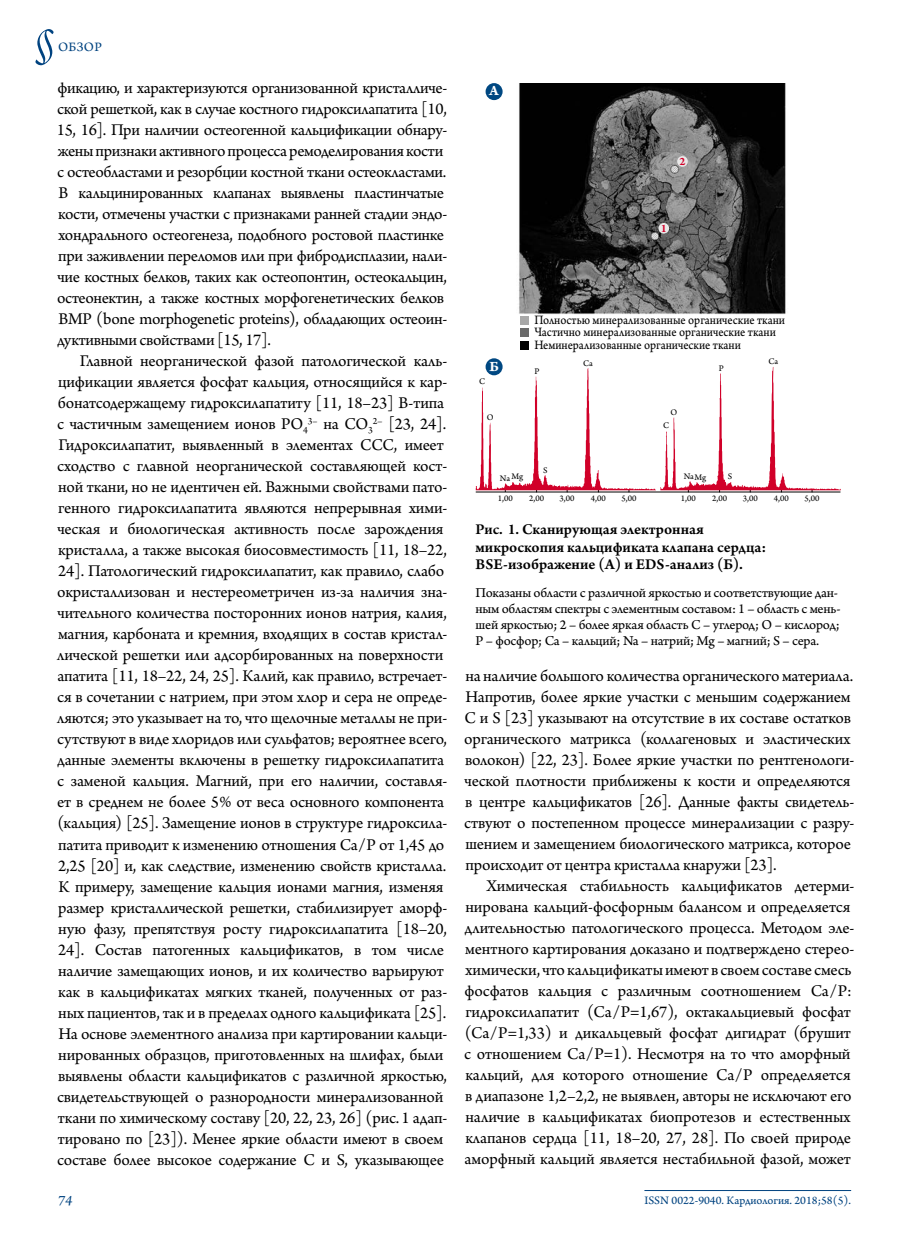
<style>
.page{position:relative;width:915px;height:1234px;background:#fff}
.page>*{position:absolute;margin:0;border:0;box-sizing:border-box;transform-origin:0 0}
.t1{font:54px "Arno Pro Light Italic Display";color:#004380}
.t2{font:17.25px/21px "Arno Pro";letter-spacing:-.01em;color:#000}
.t3{font:15.75px/17.2px "Arno Pro Smbd Sm Text";color:#000}
.t4{font:15px "Arno Pro Italic Sm Text";color:#004380}
.t5{font:15px "Arno Pro Bold Sm Text";color:#fff}
.t6{font:14.25px/15.8px "Arno Pro Sm Text";letter-spacing:-.015em;color:#000}
.t7{font:13.5px/12.5px "Arno Pro Sm Text";color:#000;scale:.9 1}
.t8{font:13.5px "Arno Pro Sm Text";letter-spacing:.025em;color:#004380}
.t9{font:12px "Arno Pro Sm Text";color:#004380}
.t10{font:12px "Arno Pro Smbd Sm Text";color:#d10029}
.t11{font:9px "Arno Pro Sm Text";color:#000}
.s1{font-family:"Arno Pro";font-weight:600}
</style>
<div class="page">
<hr style="left:644px;top:1189px;width:206px;height:1px;background:#004380">
<img style="left:488px;top:83px;width:298px;height:231px">
<div style="left:485px;top:83px;width:17px;height:17px;background:#004882;border-radius:50%"></div>
<div style="left:485px;top:358px;width:17px;height:17px;background:#004882;border-radius:50%"></div>
<div style="left:658px;top:223px;width:11px;height:10px;background:#e9e9e9;border-radius:50%"></div>
<div style="left:677px;top:156px;width:10px;height:11px;background:#e9e9e9;border-radius:50%"></div>
<div style="left:520px;top:316px;width:8px;height:8px;background:#a8a8a8"></div>
<div style="left:520px;top:328px;width:8px;height:8px;background:#6a6a6a"></div>
<div style="left:520px;top:341px;width:8px;height:8px;background:#000"></div>
<svg style="left:475px;top:366px;width:365px;height:126px"></svg>
<h1 class="t1" style="left:35px;top:12px;width:22px">§</h1>
<p class="t8" style="left:58px;top:39px;width:45px">ОБЗОР</p>
<p class="t2" style="left:57px;top:78px;width:392px">фикацию, и характеризуются организованной кристалличе&shy;ской решеткой, как в случае костного гидроксилапатита [10, 15, 16]. При наличии остеогенной кальцификации обнару&shy;жены признаки активного процесса ремоделирования кости с остеобластами и резорбции костной ткани остеокластами.<br>В кальцинированных клапанах выявлены пластинчатые кости, отмечены участки с признаками ранней стадии эндо&shy;хондрального остеогенеза, подобного ростовой пластинке при заживлении переломов или при фибродисплазии, нали&shy;чие костных белков, таких как остеопонтин, остеокальцин, остеонектин, а также костных морфогенетических белков BMP (bone morphogenetic proteins), обладающих остеоин&shy;дуктивными свойствами [15, 17].</p>
<p class="t2" style="left:57px;top:351px;width:392px;text-indent:23px">Главной неорганической фазой патологической каль&shy;цификации является фосфат кальция, относящийся к кар&shy;бонатсодержащему гидроксилапатиту [11, 18–23] В-типа с частичным замещением ионов РО<sub>4</sub><sup>3–</sup> на СО<sub>3</sub><sup>2–</sup> [23, 24].<br>Гидроксилапатит, выявленный в элементах ССС, имеет сходство с главной неорганической составляющей кост&shy;ной ткани, но не идентичен ей. Важными свойствами пато&shy;генного гидроксилапатита являются непрерывная хими&shy;ческая и биологическая активность после зарождения кристалла, а также высокая биосовместимость [11, 18–22, 24]. Патологический гидроксилапатит, как правило, слабо окристаллизован и нестереометричен из‑за наличия зна&shy;чительного количества посторонних ионов натрия, калия, магния, карбоната и кремния, входящих в состав кристал&shy;лической решетки или адсорбированных на поверхности апатита [11, 18–22, 24, 25]. Калий, как правило, встречает&shy;ся в сочетании с натрием, при этом хлор и сера не опреде&shy;ляются; это указывает на то, что щелочные металлы не при&shy;сутствуют в виде хлоридов или сульфатов; вероятнее всего, данные элементы включены в решетку гидроксилапатита с заменой кальция. Магний, при его наличии, составля&shy;ет в среднем не более 5% от веса основного компонента (кальция) [25]. Замещение ионов в структуре гидроксила&shy;патита приводит к изменению отношения Са/Р от 1,45 до 2,25 [20] и, как следствие, изменению свойств кристалла.<br>К примеру, замещение кальция ионами магния, изменяя размер кристаллической решетки, стабилизирует аморф&shy;ную фазу, препятствуя росту гидроксилапатита [18–20, 24]. Состав патогенных кальцификатов, в том числе наличие замещающих ионов, и их количество варьируют как в кальцификатах мягких тканей, полученных от раз&shy;ных пациентов, так и в пределах одного кальцификата [25].<br>На основе элементного анализа при картировании кальци&shy;нированных образцов, приготовленных на шлифах, были выявлены области кальцификатов с различной яркостью, свидетельствующей о разнородности минерализованной ткани по химическому составу [20, 22, 23, 26] (рис.1 адап&shy;тировано по [23]). Менее яркие области имеют в своем составе более высокое содержание С и S, указывающее</p>
<p class="t5" style="left:489px;top:82px;width:11px">А</p>
<p class="t5" style="left:489px;top:358px;width:11px">Б</p>
<p class="t11" style="left:479px;top:376px;width:8px">C</p>
<p class="t11" style="left:486px;top:412px;width:8px">O</p>
<p class="t10" style="left:679px;top:154px;width:8px">2</p>
<p class="t10" style="left:660px;top:221px;width:8px">1</p>
<p class="t7" style="left:534px;top:314px;width:280px">Полностью минерализованные органические ткани<br>Частично минерализованные органические ткани<br>Неминерализованные органические ткани</p>
<p class="t11" style="left:583px;top:357px;width:11px">Ca</p>
<p class="t11" style="left:768px;top:356px;width:11px">Ca</p>
<p class="t11" style="left:718px;top:363px;width:7px">P</p>
<p class="t11" style="left:534px;top:366px;width:7px">P</p>
<p class="t11" style="left:670px;top:407px;width:8px">O</p>
<p class="t11" style="left:663px;top:420px;width:8px">C</p>
<p class="t11" style="left:543px;top:464px;width:6px">S</p>
<p class="t11" style="left:500px;top:472px;width:25px">Na Mg</p>
<p class="t11" style="left:683px;top:472px;width:24px">NaMg</p>
<p class="t11" style="left:727px;top:471px;width:6px">S</p>
<p class="t11" style="left:497px;top:493px;width:17px">1,00</p>
<p class="t11" style="left:529px;top:493px;width:17px">2,00</p>
<p class="t11" style="left:559px;top:493px;width:17px">3,00</p>
<p class="t11" style="left:590px;top:493px;width:17px">4,00</p>
<p class="t11" style="left:621px;top:493px;width:17px">5,00</p>
<p class="t11" style="left:680px;top:493px;width:17px">1,00</p>
<p class="t11" style="left:711px;top:493px;width:17px">2,00</p>
<p class="t11" style="left:742px;top:493px;width:17px">3,00</p>
<p class="t11" style="left:773px;top:493px;width:17px">4,00</p>
<p class="t11" style="left:804px;top:493px;width:17px">5,00</p>
<p class="t3" style="left:475px;top:521px;width:292px"><span class="s1">Рис. 1.</span> Сканирующая электронная микроскопия кальцификата клапана сердца:<br>BSE-изображение (А) и EDS-анализ (Б).</p>
<p class="t6" style="left:475px;top:586px;width:366px">Показаны области с различной яркостью и соответствующие дан&shy;ным областям спектры с элементным составом: 1 – область с мень&shy;шей яркостью; 2 – более яркая область С – углерод; О – кислород; Р – фосфор; Са – кальций; Na – натрий; Mg – магний; S – сера.</p>
<p class="t2" style="left:464px;top:666px;width:392px">на наличие большого количества органического материала.<br>Напротив, более яркие участки с меньшим содержанием С и S [23] указывают на отсутствие в их составе остатков органического матрикса (коллагеновых и эластических волокон) [22, 23]. Более яркие участки по рентгенологи&shy;ческой плотности приближены к кости и определяются в центре кальцификатов [26]. Данные факты свидетель&shy;ствуют о постепенном процессе минерализации с разру&shy;шением и замещением биологического матрикса, которое происходит от центра кристалла кнаружи [23].</p>
<p class="t2" style="left:464px;top:876px;width:391px;text-indent:22px">Химическая стабильность кальцификатов детерми&shy;нирована кальций-фосфорным балансом и определяется длительностью патологического процесса. Методом эле&shy;ментного картирования доказано и подтверждено стерео&shy;химически, что кальцификаты имеют в своем составе смесь фосфатов кальция с различным соотношением Са/Р: гидроксилапатит (Са/Р=1,67), октакальциевый фосфат (Са/Р=1,33) и дикальцевый фосфат дигидрат (брушит с отношением Са/Р=1). Несмотря на то что аморфный кальций, для которого отношение Са/Р определяется в диапазоне 1,2–2,2, не выявлен, авторы не исключают его наличие в кальцификатах биопротезов и естественных клапанов сердца [11, 18–20, 27, 28]. По своей природе аморфный кальций является нестабильной фазой, может</p>
<p class="t4" style="left:58px;top:1190px;width:16px">74</p>
<p class="t9" style="left:644px;top:1192px;width:208px">ISSN 0022-9040. Кардиология. 2018;58(5).</p>
</div>
